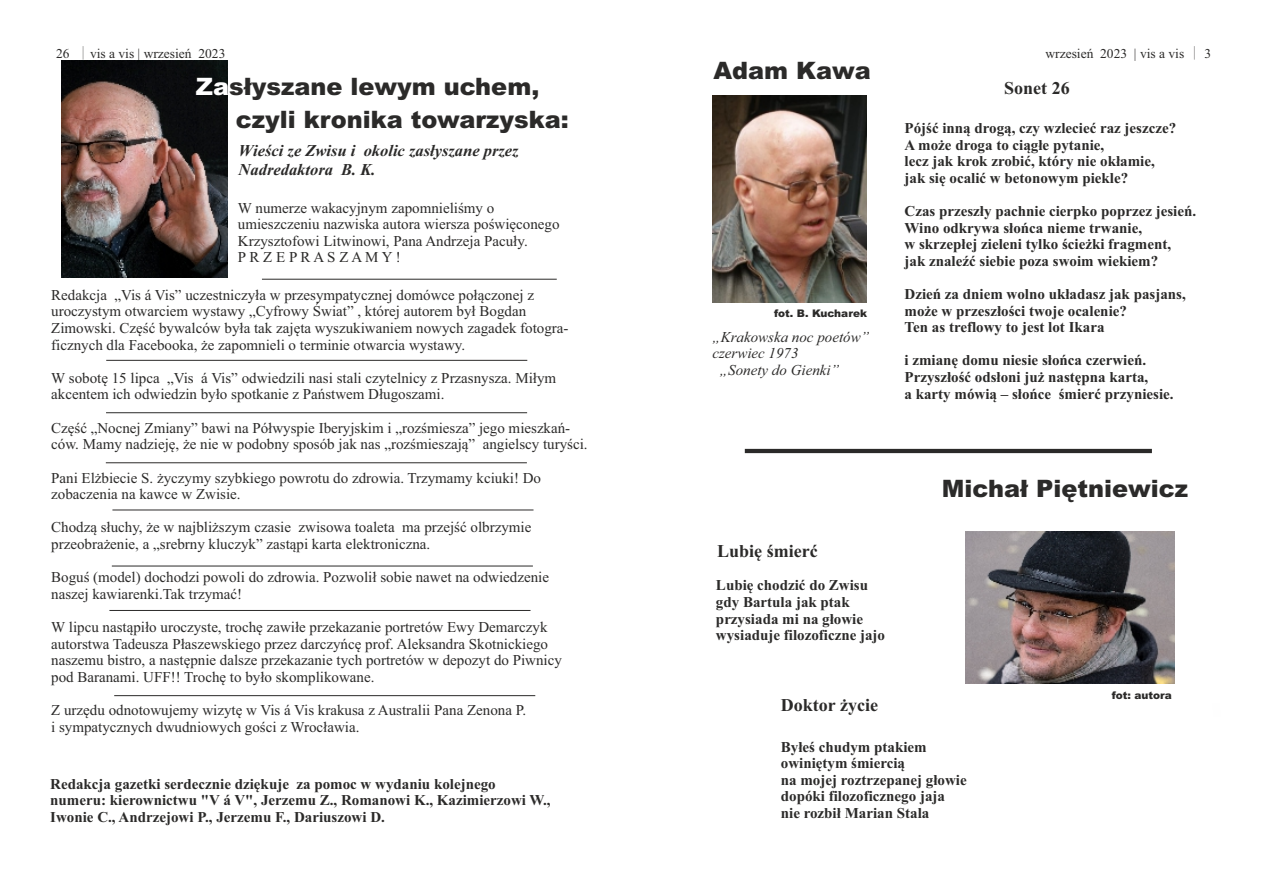
<style>
.page{position:relative;width:1263px;height:893px;background:#fff}
.page>*{position:absolute;margin:0;border:0;box-sizing:border-box;transform-origin:0 0}
.t1{font:900 24px/33.9px "Arial";color:#2b2a29}
.t2{font:700 18px "Times New Roman";color:#2b2a29}
.t3{font:italic 700 16.5px/18.1px "Times New Roman";color:#2b2a29}
.t4{font:15px/16.6px "Times New Roman";color:#2b2a29}
.t5{font:700 15px/16.6px "Times New Roman";color:#2b2a29}
.t6{font:italic 15px "Times New Roman";color:#2b2a29}
.t7{font:13.5px "Times New Roman";color:#2b2a29}
.t8{font:900 10.5px "Arial";color:#2b2a29}
.s1{font-family:"Adobe Fangsong Std"}
.s2{color:#fefefe}
</style>
<div class="page">
<img style="left:61px;top:61px;width:167px;height:217px">
<hr style="left:262px;top:279px;width:295px;height:1px;background:#2b2a29">
<hr style="left:106px;top:360px;width:421px;height:1px;background:#2b2a29">
<hr style="left:106px;top:412px;width:421px;height:1px;background:#2b2a29">
<hr style="left:106px;top:462px;width:421px;height:1px;background:#2b2a29">
<hr style="left:112px;top:510px;width:421px;height:1px;background:#2b2a29">
<hr style="left:112px;top:566px;width:421px;height:1px;background:#2b2a29">
<hr style="left:114px;top:695px;width:421px;height:1px;background:#2b2a29">
<img style="left:966px;top:532px;width:209px;height:152px">
<hr style="left:745px;top:449px;width:407px;height:4px;background:#2b2a29">
<img style="left:712px;top:95px;width:154px;height:208px">
<hr style="left:109px;top:610px;width:421px;height:1px;background:#2b2a29">
<p class="t7" style="left:56px;top:48px;width:171px">26 <span class="s1">│</span>vis a vis | wrzesień 2023</p>
<p class="t7" style="left:1045px;top:48px;width:167px">wrzesień 2023 | vis a vis <span class="s1">│</span> 3</p>
<h1 class="t1" style="left:236px;top:71px;width:334px;text-indent:-40px"><span class="s2">Za</span>słyszane lewym uchem, czyli kronika towarzyska:</h1>
<p class="t3" style="left:239px;top:143px;width:282px">Wieści ze Zwisu i okolic zasłyszane przez<br>Nadredaktora B. K.</p>
<h1 class="t1" style="left:714px;top:56px;width:159px">Adam Kawa</h1>
<p class="t2" style="left:1004px;top:82px;width:67px">Sonet 26</p>
<p class="t5" style="left:904px;top:121px;width:273px">Pójść inną drogą, czy wzlecieć raz jeszcze?<br>A może droga to ciągłe pytanie,<br>lecz jak krok zrobić, który nie okłamie, jak się ocalić w betonowym piekle?</p>
<p class="t5" style="left:904px;top:204px;width:293px">Czas przeszły pachnie cierpko poprzez jesień.<br>Wino odkrywa słońca nieme trwanie,<br>w skrzepłej zieleni tylko ścieżki fragment,<br>jak znaleźć siebie poza swoim wiekiem?</p>
<p class="t5" style="left:904px;top:287px;width:283px">Dzień za dniem wolno układasz jak pasjans, może w przeszłości twoje ocalenie?<br>Ten as treflowy to jest lot Ikara</p>
<p class="t5" style="left:904px;top:354px;width:271px">i zmianę domu niesie słońca czerwień.<br>Przyszłość odsłoni już następna karta,<br>a karty mówią – słońce śmierć przyniesie.</p>
<p class="t4" style="left:238px;top:201px;width:323px">W numerze wakacyjnym zapomnieliśmy o umieszczeniu nazwiska autora wiersza poświęconego Krzysztofowi Litwinowi, Pana Andrzeja Pacuły.<br>P R Z E P R A S Z A M Y !</p>
<p class="t4" style="left:51px;top:288px;width:519px">Redakcja „Vis á Vis” uczestniczyła w przesympatycznej domówce połączonej z uroczystym otwarciem wystawy „Cyfrowy Świat” , której autorem był Bogdan Zimowski. Część bywalców była tak zajęta wyszukiwaniem nowych zagadek fotogra&shy;ficznych dla Facebooka, że zapomnieli o terminie otwarcia wystawy.</p>
<p class="t4" style="left:51px;top:371px;width:507px">W sobotę 15 lipca „Vis á Vis” odwiedzili nasi stali czytelnicy z Przasnysza. Miłym akcentem ich odwiedzin było spotkanie z Państwem Długoszami.</p>
<p class="t4" style="left:51px;top:421px;width:538px">Część „Nocnej Zmiany” bawi na Półwyspie Iberyjskim i „rozśmiesza” jego mieszkań&shy;ców. Mamy nadzieję, że nie w podobny sposób jak nas „rozśmieszają” angielscy turyści.</p>
<p class="t4" style="left:51px;top:471px;width:491px">Pani Elżbiecie S. życzymy szybkiego powrotu do zdrowia. Trzymamy kciuki! Do zobaczenia na kawce w Zwisie.</p>
<p class="t4" style="left:51px;top:520px;width:482px">Chodzą słuchy, że w najbliższym czasie zwisowa toaleta ma przejść olbrzymie przeobrażenie, a „srebrny kluczyk” zastąpi karta elektroniczna.</p>
<p class="t4" style="left:51px;top:570px;width:499px">Boguś (model) dochodzi powoli do zdrowia. Pozwolił sobie nawet na odwiedzenie naszej kawiarenki.Tak trzymać!</p>
<p class="t4" style="left:51px;top:620px;width:512px">W lipcu nastąpiło uroczyste, trochę zawiłe przekazanie portretów Ewy Demarczyk autorstwa Tadeusza Płaszewskiego przez darczyńcę prof. Aleksandra Skotnickiego naszemu bistro, a następnie dalsze przekazanie tych portretów w depozyt do Piwnicy pod Baranami. UFF!! Trochę to było skomplikowane.</p>
<p class="t4" style="left:51px;top:703px;width:477px">Z urzędu odnotowujemy wizytę w Vis á Vis krakusa z Australii Pana Zenona P. i sympatycznych dwudniowych gości z Wrocławia.</p>
<p class="t8" style="left:774px;top:309px;width:95px">fot. B. Kucharek</p>
<p class="t6" style="left:712px;top:331px;width:158px">„Krakowska noc poetów”</p>
<p class="t6" style="left:712px;top:348px;width:88px">czerwiec 1973</p>
<p class="t6" style="left:720px;top:365px;width:121px">„Sonety do Gienki”</p>
<h1 class="t1" style="left:942px;top:474px;width:248px">Michał Piętniewicz</h1>
<p class="t2" style="left:717px;top:545px;width:102px">Lubię śmierć</p>
<p class="t5" style="left:716px;top:579px;width:171px">Lubię chodzić do Zwisu gdy Bartula jak ptak przysiada mi na głowie wysiaduje filozoficzne jajo</p>
<p class="t8" style="left:1112px;top:691px;width:62px">fot: autora</p>
<p class="t2" style="left:781px;top:698px;width:99px">Doktor życie</p>
<p class="t5" style="left:50px;top:777px;width:502px">Redakcja gazetki serdecznie dziękuje za pomoc w wydaniu kolejnego numeru: kierownictwu "V á V", Jerzemu Z., Romanowi K., Kazimierzowi W.,<br>Iwonie C., Andrzejowi P., Jerzemu F., Dariuszowi D.</p>
<p class="t5" style="left:781px;top:740px;width:187px">Byłeś chudym ptakiem owiniętym śmiercią<br>na mojej roztrzepanej głowie dopóki filozoficznego jaja nie rozbił Marian Stala</p>
</div>
